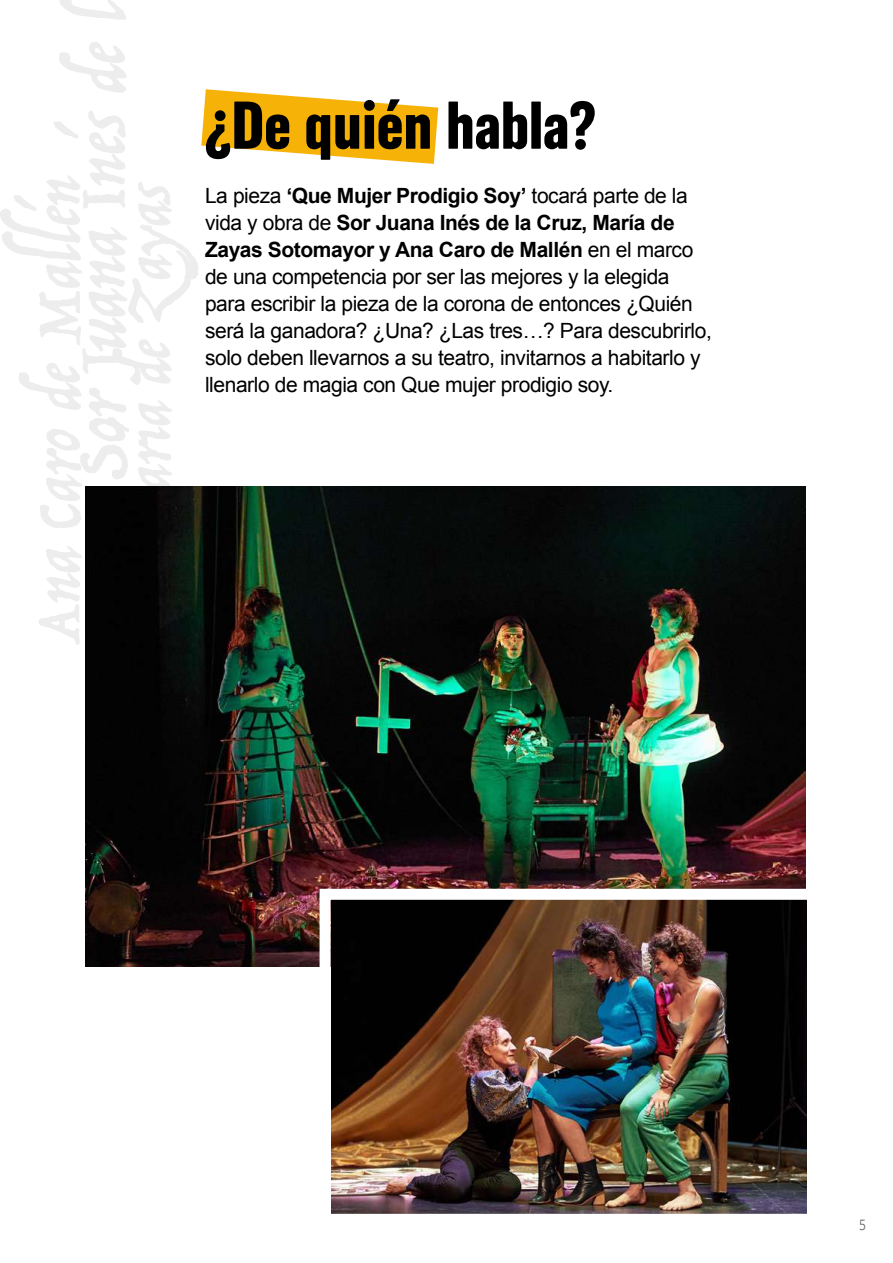
<style>
.page{position:relative;width:893px;height:1263px;background:#fff}
.page>*{position:absolute;margin:0;border:0;box-sizing:border-box;transform-origin:0 0}
.t1{font:58.2px "Zodiac Sans";letter-spacing:-.02em;color:#000}
.t2{font:21px/27px "Arial";letter-spacing:-.02em;color:#000}
.t3{font:14.4px "Open Sans";color:#706f6f;scale:.83 1}
.s1{font-weight:700}
</style>
<div class="page">
<img style="left:85px;top:487px;width:720px;height:480px">
<img style="left:332px;top:901px;width:474px;height:312px">
<div style="left:320px;top:889px;width:498px;height:336px;border:11px solid #fff"></div>
<svg style="left:201px;top:89px;width:237px;height:75px"></svg>
<h1 class="t1" style="left:204px;top:95px;width:394px">¿De quién habla?</h1>
<p class="t2" style="left:205px;top:182px;width:508px">La pieza <span class="s1">‘Que Mujer Prodigio Soy’</span> tocará parte de la vida y obra de <span class="s1">Sor Juana Inés de la Cruz, María de Zayas Sotomayor y Ana Caro de Mallén</span> en el marco de una competencia por ser las mejores y la elegida para escribir la pieza de la corona de entonces ¿Quién será la ganadora? ¿Una? ¿Las tres…? Para descubrirlo, solo deben llevarnos a su teatro, invitarnos a habitarlo y llenarlo de magia con Que mujer prodigio soy.</p>
<p class="t3" style="left:859px;top:1215px;width:10px">5</p>
</div>
